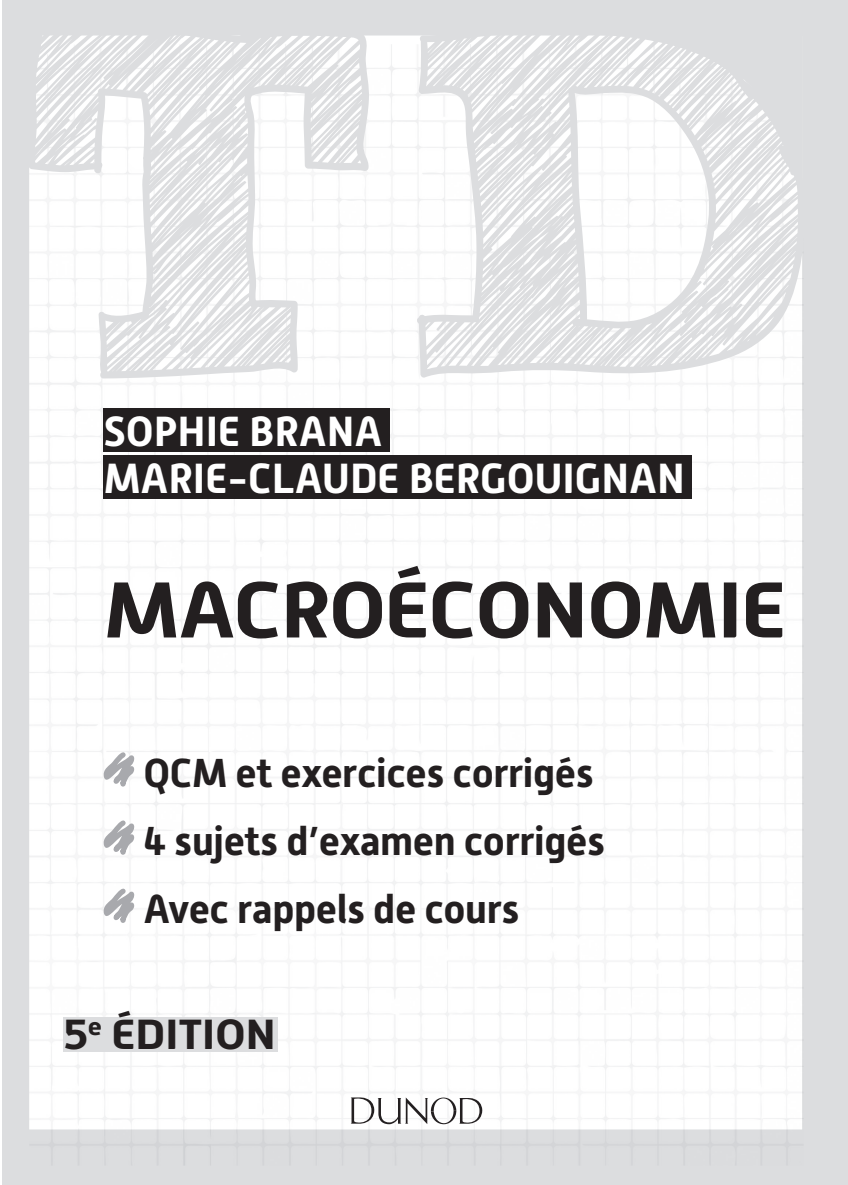
<style>
.page{position:relative;width:848px;height:1185px;background:#fff}
.page>*{position:absolute;margin:0;border:0;box-sizing:border-box;transform-origin:0 0}
.t1{font:700 78.75px "Alwyn New";letter-spacing:-.02em;color:#231f20;scale:1.1 1}
.t2{font:700 42px/47.2px "Alwyn New";color:#fff}
.t3{font:700 42px "Alwyn New";letter-spacing:-.01em;color:#231f20;scale:1.1 1}
.t4{font:700 40.25px/68.1px "Alwyn New";letter-spacing:-.01em;color:#231f20}
</style>
<div class="page">
<div style="left:2px;top:0;width:845px;height:1185px;background:#dcdddf"></div>
<img style="left:29px;top:44px;width:773px;height:1121px">
<div style="left:63px;top:1017px;width:214px;height:34px;background:#dcdddf"></div>
<svg style="left:98px;top:746px;width:37px;height:203px"></svg>
<div style="left:104px;top:408px;width:286px;height:43px;background:#231f20"></div>
<svg style="left:350px;top:1096px;width:132px;height:28px"></svg>
<svg style="left:29px;top:35px;width:340px;height:343px;fill:#f7f7f7"></svg>
<svg style="left:416px;top:35px;width:386px;height:343px"></svg>
<div style="left:104px;top:455px;width:588px;height:44px;background:#231f20"></div>
<p class="t2" style="left:104px;top:408px;width:583px">sophie brana marie-claude bergouignan</p>
<h1 class="t1" style="left:104px;top:564px;width:622px">Macroéconomie</h1>
<p class="t4" style="left:143px;top:739px;width:463px">QCM et exercices corrigés<br>4 sujets d’examen corrigés<br>Avec rappels de cours</p>
<p class="t3" style="left:64px;top:1010px;width:194px">5<sup>e</sup> édition</p>
</div>
